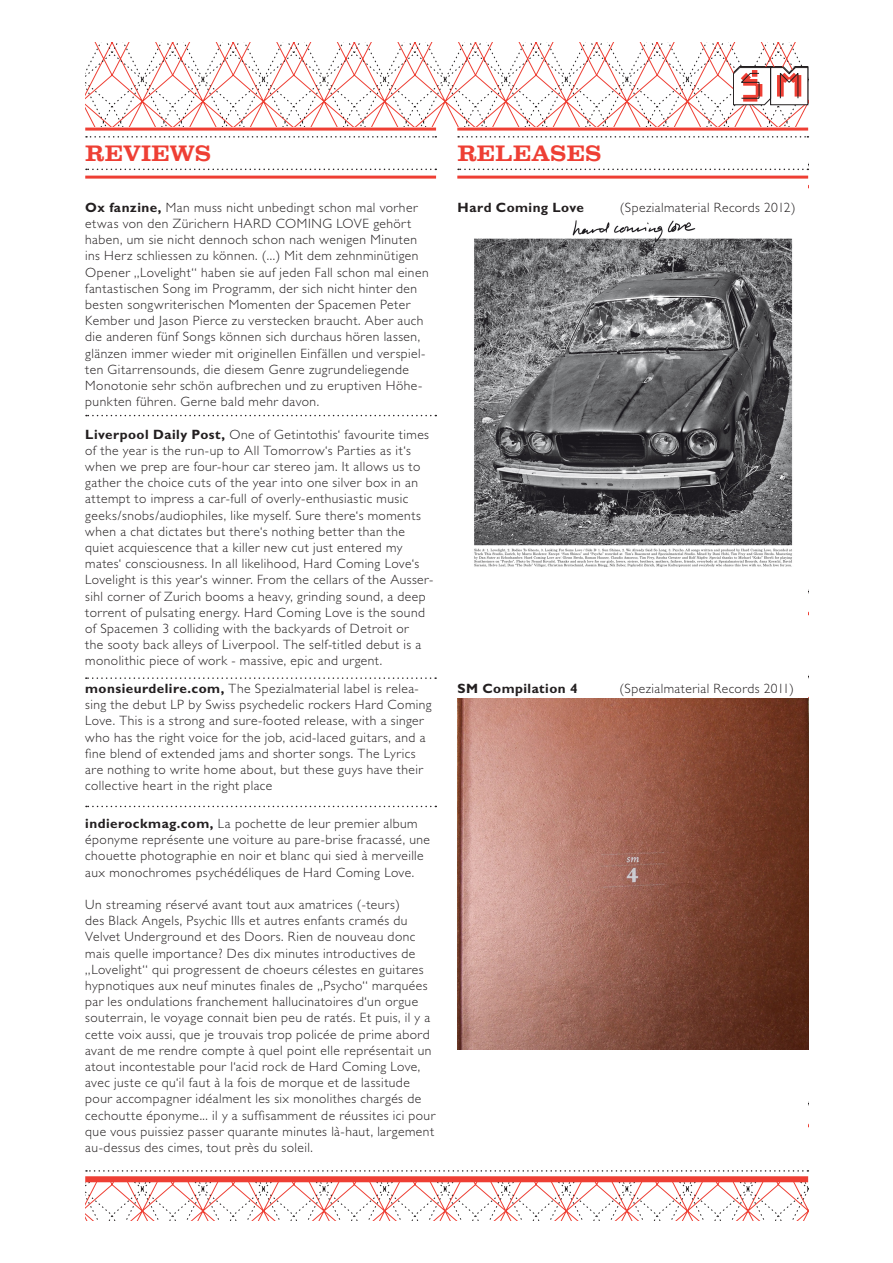
<style>
.page{position:relative;width:893px;height:1263px;background:#fff}
.page>*{position:absolute;margin:0;border:0;box-sizing:border-box;transform-origin:0 0}
.t1{font:700 22.5px "Clarendon";color:#ee3f34}
.t2{font:300 13.5px/16.2px "Gill Sans";letter-spacing:.035em;color:#231f20}
.t3{font:700 13.5px "Gill Sans";letter-spacing:.035em;color:#231f20}
.s1{font-weight:700}
</style>
<div class="page">
<svg style="left:85px;top:43px;width:723px;height:87px"></svg>
<svg style="left:85px;top:1182px;width:723px;height:38px"></svg>
<svg style="left:733px;top:66px;width:75px;height:39px"></svg>
<div style="left:85px;top:1176px;width:723px;height:6px;background:#ee3f34"></div>
<svg style="left:86px;top:1170px;width:722px;height:2px"></svg>
<hr style="left:85px;top:128px;width:351px;height:3px;background:#ee3f34">
<svg style="left:86px;top:136px;width:350px;height:2px"></svg>
<hr style="left:85px;top:176px;width:351px;height:3px;background:#ee3f34">
<svg style="left:86px;top:169px;width:350px;height:1px"></svg>
<hr style="left:457px;top:128px;width:351px;height:3px;background:#ee3f34">
<svg style="left:458px;top:136px;width:350px;height:2px"></svg>
<hr style="left:457px;top:176px;width:351px;height:3px;background:#ee3f34">
<svg style="left:458px;top:169px;width:350px;height:1px"></svg>
<svg style="left:86px;top:415px;width:350px;height:1px"></svg>
<svg style="left:86px;top:806px;width:350px;height:1px"></svg>
<img style="left:457px;top:698px;width:351px;height:351px">
<img style="left:474px;top:220px;width:319px;height:347px">
<svg style="left:86px;top:677px;width:350px;height:2px"></svg>
<p class="t1" style="left:85px;top:139px;width:127px">REVIEWS</p>
<p class="t2" style="left:85px;top:199px;width:345px"><span class="s1">Ox fanzine,</span> Man muss nicht unbedingt schon mal vorher etwas von den Zürichern HARD COMING LOVE gehört haben, um sie nicht dennoch schon nach wenigen Minuten ins Herz schliessen zu können. (...) Mit dem zehnminütigen Opener „Lovelight“ haben sie auf jeden Fall schon mal einen fantastischen Song im Programm, der sich nicht hinter den besten songwriterischen Momenten der Spacemen Peter Kember und Jason Pierce zu verstecken braucht. Aber auch die anderen fünf Songs können sich durchaus hören lassen, glänzen immer wieder mit originellen Einfällen und verspiel&shy;ten Gitarrensounds, die diesem Genre zugrundeliegende Monotonie sehr schön aufbrechen und zu eruptiven Höhe&shy;punkten führen. Gerne bald mehr davon.</p>
<p class="t2" style="left:85px;top:426px;width:350px"><span class="s1">Liverpool Daily Post,</span> One of Getintothis‘ favourite times of the year is the run-up to All Tomorrow‘s Parties as it‘s when we prep are four-hour car stereo jam. It allows us to gather the choice cuts of the year into one silver box in an attempt to impress a car-full of overly-enthusiastic music geeks/snobs/audiophiles, like myself. Sure there‘s moments when a chat dictates but there‘s nothing better than the quiet acquiescence that a killer new cut just entered my mates‘ consciousness. In all likelihood, Hard Coming Love‘s Lovelight is this year‘s winner. From the cellars of the Ausser&shy;sihl corner of Zurich booms a heavy, grinding sound, a deep torrent of pulsating energy. Hard Coming Love is the sound of Spacemen 3 colliding with the backyards of Detroit or<br>the sooty back alleys of Liverpool. The self-titled debut is a monolithic piece of work - massive, epic and urgent.</p>
<p class="t2" style="left:85px;top:680px;width:348px"><span class="s1">monsieurdelire.com,</span> The Spezialmaterial label is relea&shy;sing the debut LP by Swiss psychedelic rockers Hard Coming Love. This is a strong and sure-footed release, with a singer who has the right voice for the job, acid-laced guitars, and a fine blend of extended jams and shorter songs. The Lyrics are nothing to write home about, but these guys have their collective heart in the right place</p>
<p class="t2" style="left:85px;top:815px;width:346px"><span class="s1">indierockmag.com,</span> La pochette de leur premier album éponyme représente une voiture au pare-brise fracassé, une chouette photographie en noir et blanc qui sied à merveille aux monochromes psychédéliques de Hard Coming Love.</p>
<p class="t2" style="left:85px;top:896px;width:351px">Un streaming réservé avant tout aux amatrices (-teurs)<br>des Black Angels, Psychic Ills et autres enfants cramés du Velvet Underground et des Doors. Rien de nouveau donc mais quelle importance? Des dix minutes introductives de „Lovelight“ qui progressent de choeurs célestes en guitares hypnotiques aux neuf minutes finales de „Psycho“ marquées par les ondulations franchement hallucinatoires d‘un orgue souterrain, le voyage connait bien peu de ratés. Et puis, il y a cette voix aussi, que je trouvais trop policée de prime abord avant de me rendre compte à quel point elle représentait un atout incontestable pour l‘acid rock de Hard Coming Love, avec juste ce qu‘il faut à la fois de morque et de lassitude pour accompagner idéalment les six monolithes chargés de cechoutte éponyme... il y a suffisamment de réussites ici pour que vous puissiez passer quarante minutes là-haut, largement au-dessus des cimes, tout près du soleil.</p>
<p class="t1" style="left:457px;top:139px;width:146px">RELEASES</p>
<p class="t3" style="left:458px;top:200px;width:128px">Hard Coming Love</p>
<p class="t2" style="left:620px;top:200px;width:177px">(Spezialmaterial Records 2012)</p>
<p class="t3" style="left:457px;top:680px;width:122px">SM Compilation 4</p>
<p class="t2" style="left:619px;top:680px;width:176px">(Spezialmaterial Records 2011)</p>
</div>
